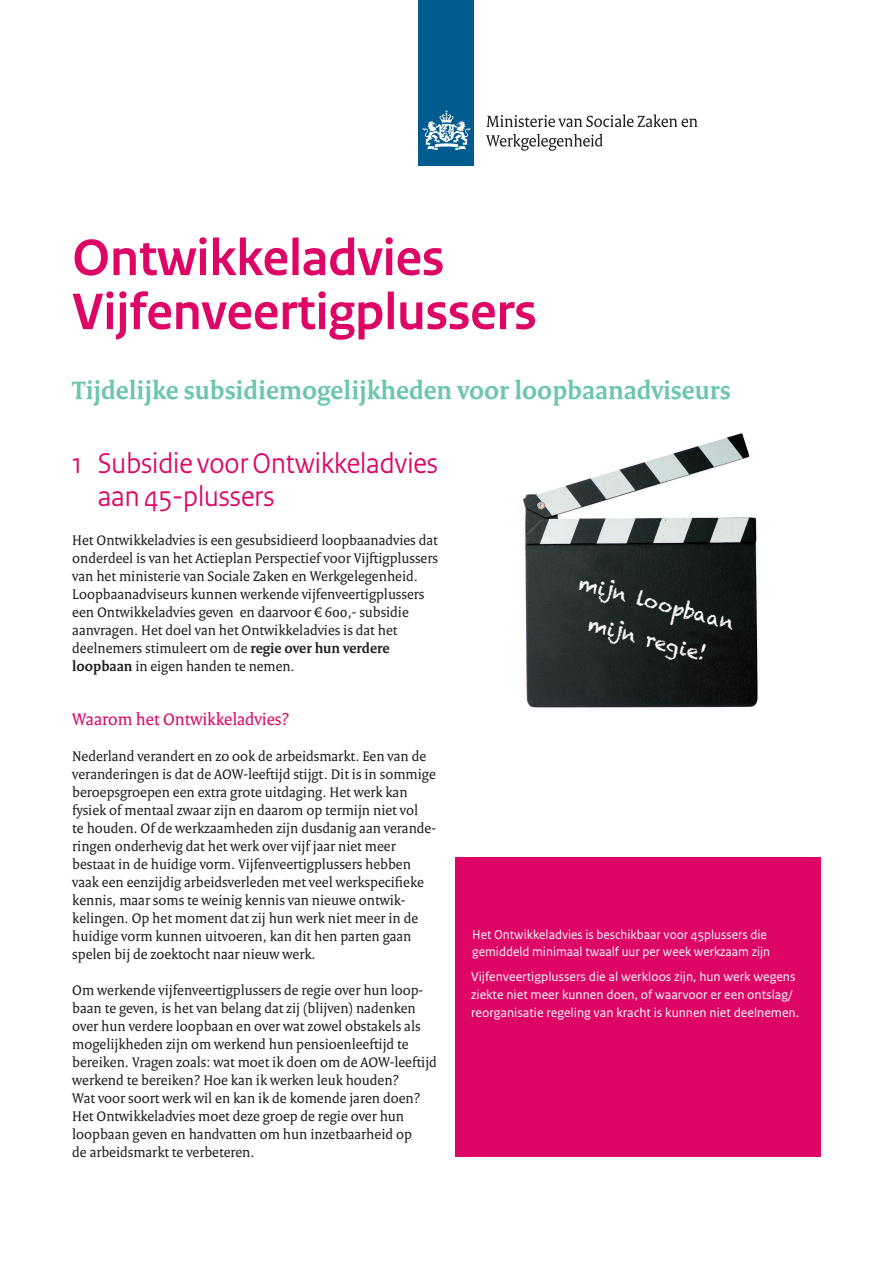
<style>
.page{position:relative;width:893px;height:1263px;background:#fff}
.page>*{position:absolute;margin:0;border:0;box-sizing:border-box;transform-origin:0 0}
._02_RO_Subtitel{font:700 54px/54px "Rijksoverheid Sans Heading";color:#dd0667}
._03_RO_Hoofdstuktite{font:30px/33px "Rijksoverheid Sans Heading";color:#dd0667}
._02_RO_Subtitel-2{font:700 27px "Rijksoverheid Serif";color:#6bc6ad}
._05_RO_Alineakop{font:19.5px "Chalkduster";color:#fff}
._10_RO_Broodtekst{font:18px "Rijksoverheid Serif";color:#dd0667}
._10_RO_Broodtekst-2{font:15px/18px "Rijksoverheid Serif";color:#231f20}
._21_RO_Kader_Broodte{font:13.5px/18px "Rijksoverheid Sans Text";color:#fff}
.s1{font-weight:700}
</style>
<div class="page">
<div style="left:455px;top:857px;width:366px;height:299px;background:#dd0667"></div>
<img style="left:523px;top:433px;width:235px;height:275px">
<div style="left:419px;top:0;width:55px;height:166px;background:#005b8f"></div>
<svg style="left:423px;top:110px;width:47px;height:40px"></svg>
<svg style="left:486px;top:114px;width:211px;height:13px"></svg>
<svg style="left:486px;top:134px;width:116px;height:17px"></svg>
<p class="_02_RO_Subtitel" style="left:72px;top:232px;width:466px">Ontwikkeladvies<br>Vijfenveertigplussers</p>
<p class="_02_RO_Subtitel-2" style="left:72px;top:374px;width:660px">Tijdelijke subsidiemogelijkheden voor loopbaanadviseurs</p>
<p class="_03_RO_Hoofdstuktite" style="left:98px;top:447px;width:342px;text-indent:-26px">1 Subsidie voor Ontwikkeladvies aan 45-plussers</p>
<p class="_10_RO_Broodtekst-2" style="left:72px;top:531px;width:367px">Het Ontwikkeladvies is een gesubsidieerd loopbaanadvies dat onderdeel is van het Actieplan Perspectief voor Vijftigplussers van het ministerie van Sociale Zaken en Werkgelegenheid.<br>Loopbaanadviseurs kunnen werkende vijfenveertigplussers een Ontwikkeladvies geven en daarvoor € 600,- subsidie aanvragen. Het doel van het Ontwikkeladvies is dat het deelnemers stimuleert om de <span class="s1">regie over hun verdere loopbaan</span> in eigen handen te nemen.</p>
<p class="_10_RO_Broodtekst" style="left:72px;top:709px;width:219px">Waarom het Ontwikkeladvies?</p>
<p class="_10_RO_Broodtekst-2" style="left:72px;top:747px;width:365px">Nederland verandert en zo ook de arbeidsmarkt. Een van de veranderingen is dat de AOW-leeftijd stijgt. Dit is in sommige beroepsgroepen een extra grote uitdaging. Het werk kan fysiek of mentaal zwaar zijn en daarom op termijn niet vol<br>te houden. Of de werkzaamheden zijn dusdanig aan verande&shy;ringen onderhevig dat het werk over vijf jaar niet meer bestaat in de huidige vorm. Vijfenveertigplussers hebben vaak een eenzijdig arbeidsverleden met veel werkspecifieke kennis, maar soms te weinig kennis van nieuwe ontwik&shy;kelingen. Op het moment dat zij hun werk niet meer in de huidige vorm kunnen uitvoeren, kan dit hen parten gaan spelen bij de zoektocht naar nieuw werk.</p>
<p class="_10_RO_Broodtekst-2" style="left:72px;top:981px;width:366px">Om werkende vijfenveertigplussers de regie over hun loop&shy;baan te geven, is het van belang dat zij (blijven) nadenken over hun verdere loopbaan en over wat zowel obstakels als mogelijkheden zijn om werkend hun pensioenleeftijd te bereiken. Vragen zoals: wat moet ik doen om de AOW-leeftijd werkend te bereiken? Hoe kan ik werken leuk houden?<br>Wat voor soort werk wil en kan ik de komende jaren doen?<br>Het Ontwikkeladvies moet deze groep de regie over hun loopbaan geven en handvatten om hun inzetbaarheid op<br>de arbeidsmarkt te verbeteren.</p>
<p class="_05_RO_Alineakop" style="left:582px;top:571px;width:162px;rotate:15deg">mijn loopbaan</p>
<p class="_05_RO_Alineakop" style="left:591px;top:612px;width:123px;rotate:15deg">mijn regie!</p>
<p class="_21_RO_Kader_Broodte" style="left:472px;top:926px;width:299px;line-height:16.8px">Het Ontwikkeladvies is beschikbaar voor 45plussers die gemiddeld minimaal twaalf uur per week werkzaam zijn</p>
<p class="_21_RO_Kader_Broodte" style="left:471px;top:967px;width:330px">Vijfenveertigplussers die al werkloos zijn, hun werk wegens ziekte niet meer kunnen doen, of waarvoor er een ontslag/ reorganisatie regeling van kracht is kunnen niet deelnemen.</p>
</div>
